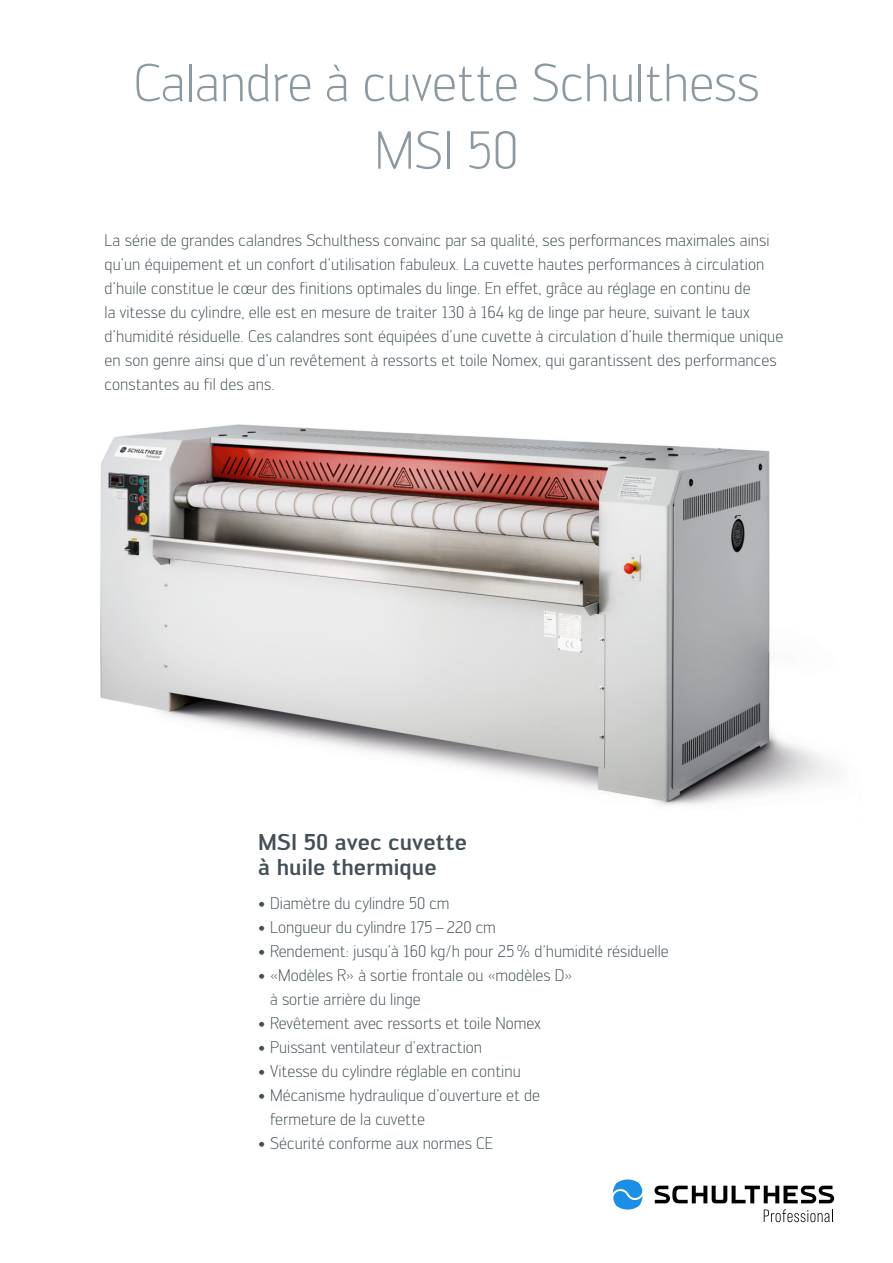
<style>
.page{position:relative;width:893px;height:1263px;background:#fff}
.page>*{position:absolute;margin:0;border:0;box-sizing:border-box;transform-origin:0 0}
.t1{font:300 52.5px/67.5px "Engel";letter-spacing:-.005em;color:#8d99a0;text-align:center}
.t2{font:500 22.5px/25.5px "Engel";color:#424f54}
.t3{font:300 16.5px/24px "Engel";letter-spacing:.005em;color:#424f54}
</style>
<div class="page">
<svg style="left:764px;top:1209px;width:69px;height:13px"></svg>
<svg style="left:654px;top:1186px;width:180px;height:17px"></svg>
<svg style="left:613px;top:1179px;width:30px;height:30px"></svg>
<img style="left:100px;top:424px;width:732px;height:382px">
<h1 class="t1" style="left:133px;top:54px;width:628px">Calandre à cuvette Schulthess<br>MSI 50</h1>
<p class="t3" style="left:105px;top:230px;width:680px">La série de grandes calandres Schulthess convainc par sa qualité, ses performances maximales ainsi qu’un équipement et un confort d’utilisation fabuleux. La cuvette hautes performances à circulation d’huile constitue le cœur des finitions optimales du linge. En effet, grâce au réglage en continu de<br>la vitesse du cylindre, elle est en mesure de traiter 130 à 164 kg de linge par heure, suivant le taux d’humidité résiduelle. Ces calandres sont équipées d’une cuvette à circulation d’huile thermique unique en son genre ainsi que d’un revêtement à ressorts et toile Nomex, qui garantissent des performances constantes au fil des ans.</p>
<h2 class="t2" style="left:258px;top:831px;width:210px">MSI 50 avec cuvette à huile thermique</h2>
<p class="t3" style="left:258px;top:893px;width:193px">• Diamètre du cylindre 50 cm</p>
<p class="t3" style="left:258px;top:917px;width:239px">• Longueur du cylindre 175 –220 cm</p>
<p class="t3" style="left:258px;top:941px;width:412px">• Rendement: jusqu’à 160 kg/h pour 25 % d’humidité résiduelle</p>
<p class="t3" style="left:270px;top:965px;width:304px;text-indent:-12px">• «Modèles R» à sortie frontale ou «modèles D» à sortie arrière du linge</p>
<p class="t3" style="left:258px;top:1013px;width:284px">• Revêtement avec ressorts et toile Nomex</p>
<p class="t3" style="left:258px;top:1037px;width:225px">• Puissant ventilateur d’extraction</p>
<p class="t3" style="left:258px;top:1061px;width:264px">• Vitesse du cylindre réglable en continu</p>
<p class="t3" style="left:270px;top:1085px;width:272px;text-indent:-12px">• Mécanisme hydraulique d’ouverture et de fermeture de la cuvette</p>
<p class="t3" style="left:258px;top:1133px;width:236px">• Sécurité conforme aux normes CE</p>
</div>
